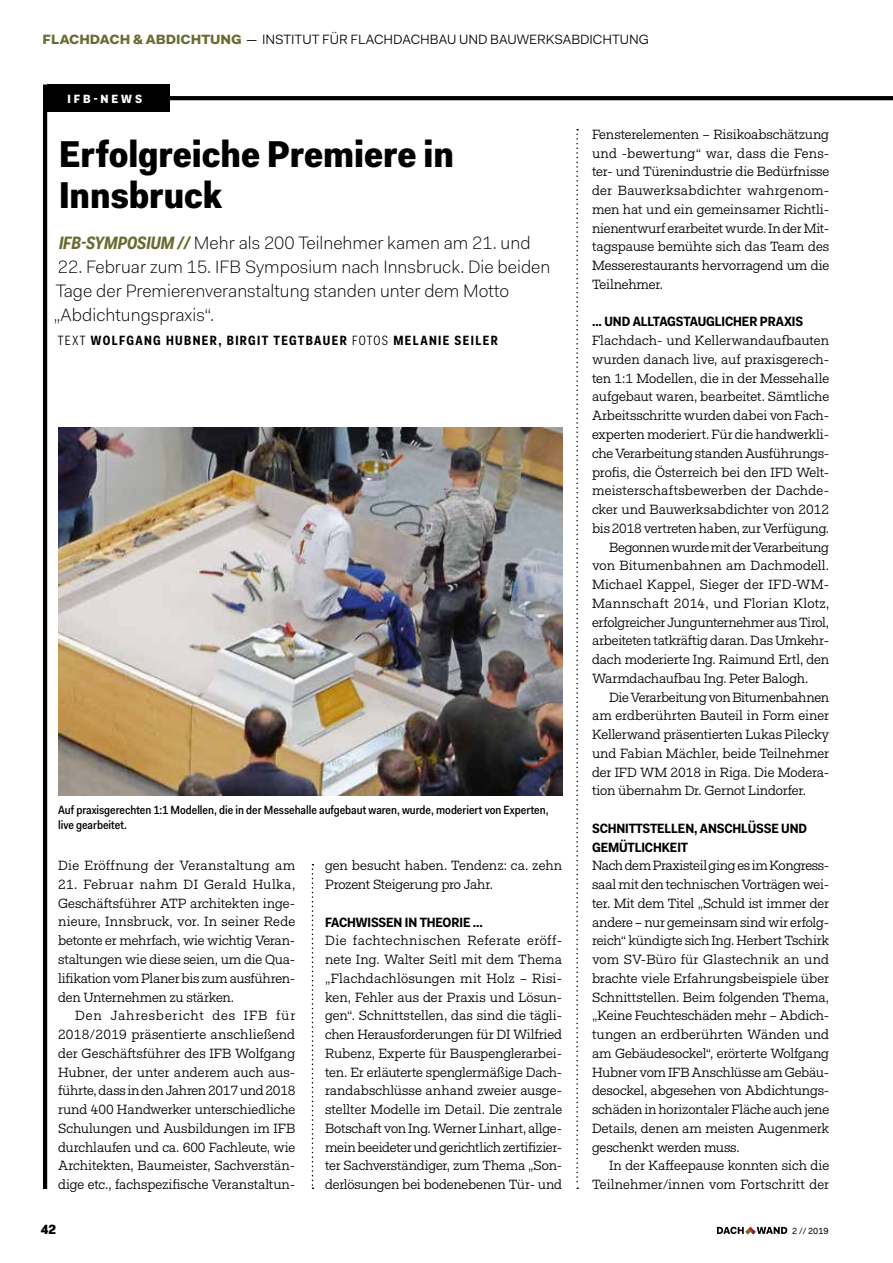
<style>
.page{position:relative;width:893px;height:1263px;background:#fff}
.page>*{position:absolute;margin:0;border:0;box-sizing:border-box;transform-origin:0 0}
.t1{font:900 37.5px/40.5px "Fakt Sm Con Pro";color:#000}
.t2{font:300 18px/24px "Fakt Pro";color:#000}
.t3{font:13.5px/18.8px "Fakt Slab Pro Blond";letter-spacing:-.01em;color:#000;text-align:justify}
.t4{font:700 13.5px/18.8px "Fakt Sm Con Pro";letter-spacing:-.01em;color:#000}
.t5{font:13.5px "Fakt Slab Pro Blond";letter-spacing:-.03em;color:#000}
.t6{font:13.5px "Fakt Pro Blond";color:#000}
.t7{font:13.5px "Fakt Slab Pro Blond";letter-spacing:.02em;color:#000}
.t8{font:700 13.5px "Fakt Con Pro";letter-spacing:.1em;color:#000}
.t9{font:13.5px "Fakt Slab Pro Blond";letter-spacing:.015em;color:#000}
.t10{font:13.5px "Fakt Slab Pro Blond";letter-spacing:.01em;color:#000}
.t11{font:900 13.5px "Fakt Pro";color:#000}
.t12{font:500 12px/15px "Fakt Sm Con Pro";color:#000}
.t13{font:900 12px "Fakt Sm Con Pro";letter-spacing:.24em;color:#fff}
.t14{font:9px "Fakt Pro";color:#000}
.s1{font-family:"Fakt Pro";font-weight:900;color:#696c32}
.s2{font-family:"Fakt Con Pro";font-weight:700;font-style:italic;color:#696c32}
.s3{font-family:"Fakt Con Pro Blond";font-weight:400}
</style>
<div class="page">
<svg style="left:169px;top:96px;width:724px;height:4px;background:#030303"></svg>
<img style="left:58px;top:428px;width:504px;height:367px">
<svg style="left:717px;top:1226px;width:70px;height:8px"></svg>
<div style="left:47px;top:85px;width:122px;height:27px;background:#000"></div>
<svg style="left:312px;top:864px;width:1px;height:325px"></svg>
<svg style="left:576px;top:129px;width:2px;height:1060px"></svg>
<hr style="left:43px;top:85px;width:4px;height:1104px;background:#000">
<p class="t6" style="left:43px;top:30px;width:608px"><span class="s1">FLACHDACH &amp; ABDICHTUNG</span> — INSTITUT FÜR FLACHDACHBAU UND BAUWERKSABDICHTUNG</p>
<p class="t13" style="left:68px;top:90px;width:76px">IFB-NEWS</p>
<h1 class="t1" style="left:59px;top:134px;width:397px">Erfolgreiche Premiere in<br>Innsbruck</h1>
<h2 class="t2" style="left:59px;top:230px;width:473px"><span class="s2">IFB-SYMPOSIUM //</span> Mehr als 200 Teilnehmer kamen am 21. und</h2>
<h2 class="t2" style="left:54px;top:254px;width:498px">22. Februar zum 15. IFB Symposium nach Innsbruck. Die beiden<br>Tage der Premierenveranstaltung standen unter dem Motto „Abdichtungspraxis“.</h2>
<p class="t8" style="left:58px;top:331px;width:442px"><span class="s3">TEXT</span> WOLFGANG HUBNER, BIRGIT TEGTBAUER <span class="s3">FOTOS</span> MELANIE SEILER</p>
<p class="t12" style="left:58px;top:802px;width:492px">Auf praxisgerechten 1:1 Modellen, die in der Messehalle aufgebaut waren, wurde, moderiert von Experten, live gearbeitet.</p>
<p class="t7" style="left:58px;top:856px;width:239px">Die Eröffnung der Veranstaltung am</p>
<p class="t3" style="left:58px;top:875px;width:239px">21. Februar nahm DI Gerald Hulka, Geschäftsführer ATP architekten inge&shy;nieure, Innsbruck, vor. In seiner Rede betonte er mehrfach, wie wichtig Veran&shy;staltungen wie diese seien, um die Qua&shy;lifikation vom Planer bis zum ausführen&shy;den Unternehmen zu stärken.</p>
<p class="t3" style="left:58px;top:1006px;width:239px;text-indent:17px">Den Jahresbericht des IFB für 2018/2019 präsentierte anschließend der Geschäftsführer des IFB Wolfgang Hubner, der unter anderem auch aus&shy;führte, dass in den Jahren 2017 und 2018 rund 400 Handwerker unterschiedliche Schulungen und Ausbildungen im IFB durchlaufen und ca. 600 Fachleute, wie Architekten, Baumeister, Sachverstän&shy;dige etc., fachspezifische Veranstaltun-</p>
<p class="t11" style="left:41px;top:1220px;width:17px">42</p>
<p class="t3" style="left:325px;top:856px;width:239px">gen besucht haben. Tendenz: ca. zehn<br>Prozent Steigerung pro Jahr.</p>
<p class="t4" style="left:325px;top:912px;width:159px">FACHWISSEN IN THEORIE ...</p>
<p class="t3" style="left:325px;top:931px;width:239px">Die fachtechnischen Referate eröff&shy;nete Ing. Walter Seitl mit dem Thema „Flachdachlösungen mit Holz – Risi&shy;ken, Fehler aus der Praxis und Lösun&shy;gen“. Schnittstellen, das sind die tägli&shy;chen Herausforderungen für DI Wilfried Rubenz, Experte für Bauspenglerarbei&shy;ten. Er erläuterte spenglermäßige Dach&shy;randabschlüsse anhand zweier ausge&shy;stellter Modelle im Detail. Die zentrale Botschaft von Ing. Werner Linhart, allge&shy;mein beeideter und gerichtlich zertifizier&shy;ter Sachverständiger, zum Thema „Son&shy;derlösungen bei bodenebenen Tür- und</p>
<p class="t3" style="left:592px;top:125px;width:239px">Fensterelementen – Risikoabschätzung und -bewertung“ war, dass die Fens&shy;ter- und Türenindustrie die Bedürfnisse der Bauwerksabdichter wahrgenom&shy;men hat und ein gemeinsamer Richtli&shy;nienentwurf erarbeitet wurde. In der Mit&shy;tagspause bemühte sich das Team des Messerestaurants hervorragend um die Teilnehmer.</p>
<p class="t4" style="left:592px;top:312px;width:213px">... UND ALLTAGSTAUGLICHER PRAXIS</p>
<p class="t3" style="left:592px;top:331px;width:239px">Flachdach- und Kellerwandaufbauten</p>
<p class="t3" style="left:592px;top:350px;width:239px">wurden danach live, auf praxisgerech-</p>
<p class="t3" style="left:592px;top:369px;width:239px">ten 1:1 Modellen, die in der Messehalle</p>
<p class="t3" style="left:592px;top:387px;width:239px">aufgebaut waren, bearbeitet. Sämtliche</p>
<p class="t3" style="left:592px;top:406px;width:239px">Arbeitsschritte wurden dabei von Fach-</p>
<p class="t3" style="left:592px;top:425px;width:239px">experten moderiert. Für die handwerkli-</p>
<p class="t3" style="left:592px;top:444px;width:239px">che Verarbeitung standen Ausführungs-</p>
<p class="t3" style="left:592px;top:462px;width:239px">profis, die Österreich bei den IFD Welt-</p>
<p class="t9" style="left:592px;top:482px;width:239px">meisterschaftsbewerben der Dachde-</p>
<p class="t3" style="left:592px;top:500px;width:239px">cker und Bauwerksabdichter von 2012</p>
<p class="t3" style="left:592px;top:519px;width:239px">bis 2018 vertreten haben, zur Verfügung.</p>
<p class="t5" style="left:609px;top:538px;width:222px">Begonnen wurde mit der Verarbeitung</p>
<p class="t3" style="left:592px;top:556px;width:239px">von Bitumenbahnen am Dachmodell.</p>
<p class="t10" style="left:592px;top:575px;width:239px">Michael Kappel, Sieger der IFD-WM-</p>
<p class="t7" style="left:592px;top:594px;width:239px">Mannschaft 2014, und Florian Klotz,</p>
<p class="t5" style="left:592px;top:613px;width:239px">erfolgreicher Jungunternehmer aus Tirol,</p>
<p class="t3" style="left:592px;top:631px;width:239px">arbeiteten tatkräftig daran. Das Umkehr-</p>
<p class="t3" style="left:592px;top:650px;width:239px">dach moderierte Ing. Raimund Ertl, den</p>
<p class="t3" style="left:592px;top:669px;width:218px">Warmdachaufbau Ing. Peter Balogh.</p>
<p class="t3" style="left:609px;top:687px;width:222px">Die Verarbeitung von Bitumenbahnen</p>
<p class="t3" style="left:592px;top:706px;width:239px">am erdberührten Bauteil in Form einer</p>
<p class="t3" style="left:592px;top:725px;width:239px">Kellerwand präsentierten Lukas Pilecky</p>
<p class="t3" style="left:592px;top:744px;width:239px">und Fabian Mächler, beide Teilnehmer</p>
<p class="t3" style="left:592px;top:762px;width:239px">der IFD WM 2018 in Riga. Die Modera-</p>
<p class="t3" style="left:592px;top:781px;width:216px">tion übernahm Dr. Gernot Lindorfer.</p>
<p class="t4" style="left:592px;top:819px;width:216px">SCHNITTSTELLEN, ANSCHLÜSSE UND<br>GEMÜTLICHKEIT</p>
<p class="t3" style="left:592px;top:856px;width:239px;text-align:left">Nach dem Praxisteil ging es im Kongress&shy;saal mit den technischen Vorträgen wei&shy;ter. Mit dem Titel „Schuld ist immer der andere – nur gemeinsam sind wir erfolg&shy;reich“ kündigte sich Ing. Herbert Tschirk vom SV-Büro für Glastechnik an und brachte viele Erfahrungsbeispiele über Schnittstellen. Beim folgenden Thema, „Keine Feuchteschäden mehr – Abdich&shy;tungen an erdberührten Wänden und am Gebäudesockel“, erörterte Wolfgang Hubner vom IFB Anschlüsse am Gebäu&shy;desockel, abgesehen von Abdichtungs&shy;schäden in horizontaler Fläche auch jene Details, denen am meisten Augenmerk geschenkt werden muss.</p>
<p class="t3" style="left:592px;top:1156px;width:239px;text-align:right">In der Kaffeepause konnten sich die<br>Teilnehmer/innen vom Fortschritt der</p>
<p class="t14" style="left:792px;top:1225px;width:38px">2 // 2019</p>
</div>
